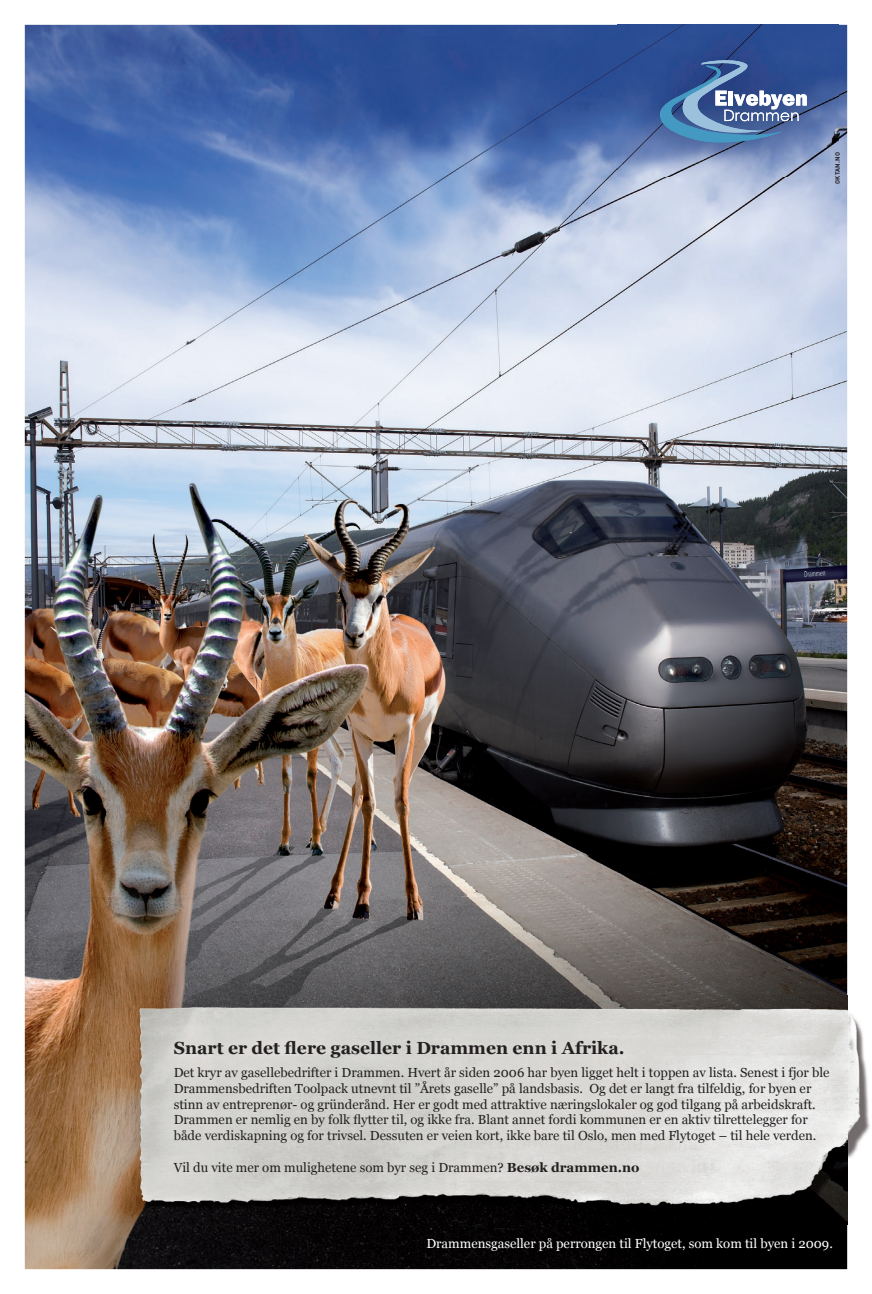
<style>
.page{position:relative;width:872px;height:1294px;background:#fff}
.page>*{position:absolute;margin:0;border:0;box-sizing:border-box;transform-origin:0 0}
.t1{font:700 17.5px "Georgia";color:#231f20}
.t2{font:13.12px/15.8px "Georgia";color:#231f20}
.t3{font:13.12px "Georgia";color:#fff}
.t4{font:700 6.25px "DIN";letter-spacing:.03em;color:#231f20}
.s1{font-weight:700}
</style>
<div class="page">
<img style="left:25px;top:25px;width:822px;height:1244px">
<img style="left:617px;top:24px;width:222px;height:153px">
<svg style="left:660px;top:60px;width:147px;height:82px;background:#5273a6"></svg>
<img style="left:132px;top:995px;width:738px;height:229px">
<p class="t4" style="left:833px;top:184px;width:33px;rotate:-90deg">OKTAN.NO</p>
<h1 class="t1" style="left:174px;top:1036px;width:452px">Snart er det flere gaseller i Drammen enn i Afrika.</h1>
<p class="t2" style="left:174px;top:1064px;width:657px">Det kryr av gasellebedrifter i Drammen. Hvert år siden 2006 har byen ligget helt i toppen av lista. Senest i fjor ble Drammensbedriften Toolpack utnevnt til ”Årets gaselle” på landsbasis. Og det er langt fra tilfeldig, for byen er stinn av entreprenør- og gründerånd. Her er godt med attraktive næringslokaler og god tilgang på arbeidskraft.<br>Drammen er nemlig en by folk flytter til, og ikke fra. Blant annet fordi kommunen er en aktiv tilrettelegger for både verdiskapning og for trivsel. Dessuten er veien kort, ikke bare til Oslo, men med Flytoget – til hele verden.</p>
<p class="t2" style="left:174px;top:1159px;width:467px">Vil du vite mer om mulighetene som byr seg i Drammen? <span class="s1">Besøk drammen.no</span></p>
<p class="t3" style="left:426px;top:1235px;width:408px">Drammensgaseller på perrongen til Flytoget, som kom til byen i 2009.</p>
</div>
